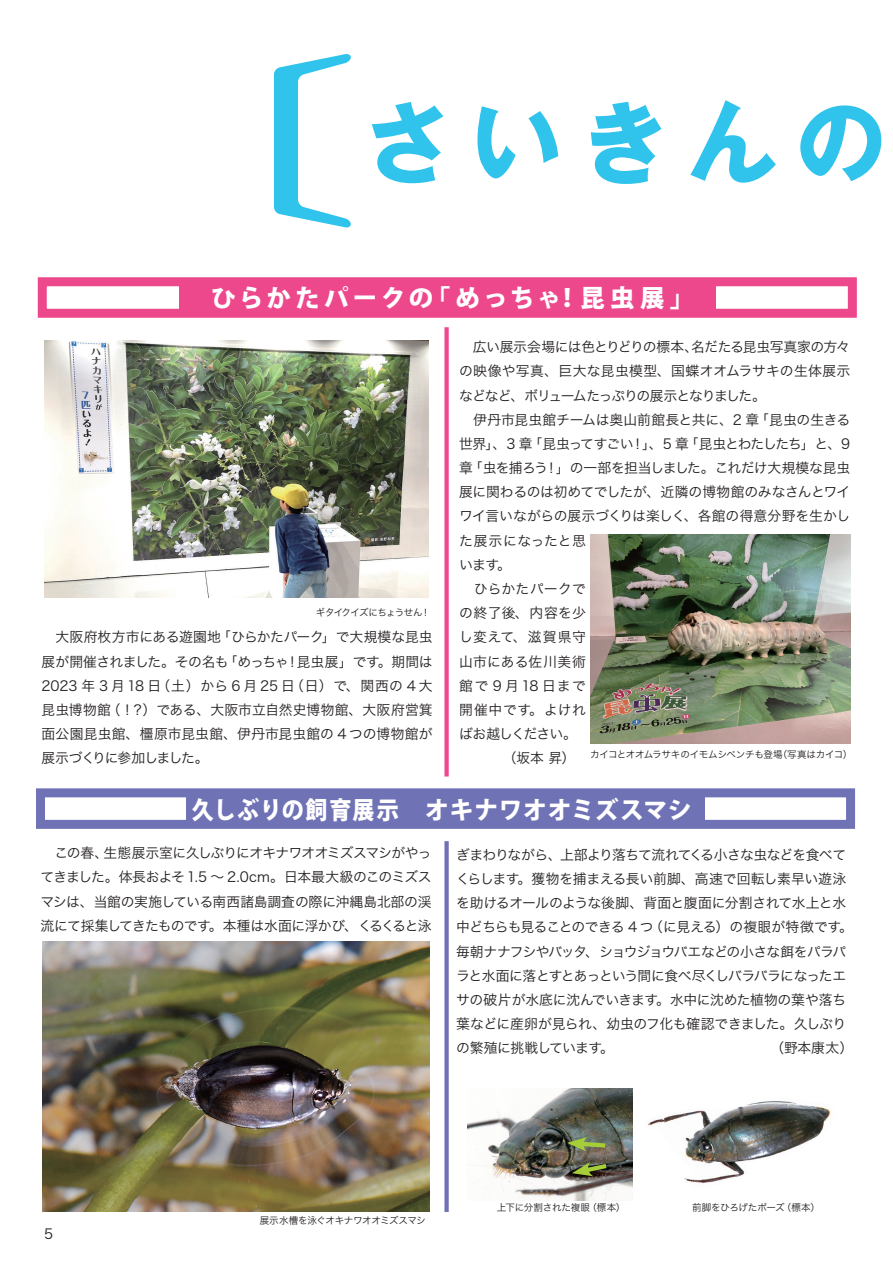
<style>
.page{position:relative;width:893px;height:1263px;background:#fff}
.page>*{position:absolute;margin:0;border:0;box-sizing:border-box;transform-origin:0 0}
.t1{font:800 24.45px "Koz Go Pr 6 N";letter-spacing:.035em;color:#fff;scale:.9 1}
.t2{font:800 24.45px "Koz Go Pr 6 N";letter-spacing:.15em;color:#fff}
.t3{font:13.8px/24.2px "Hira Kaku Pro W3";letter-spacing:-.025em;color:#231f20;text-align:justify}
.t4{font:13.8px "Hira Kaku Pro W3";letter-spacing:.015em;color:#231f20}
.t5{font:13.8px "Hira Kaku Pro W3";letter-spacing:-.08em;color:#231f20}
.t6{font:13.8px "Hira Kaku Pro W3";letter-spacing:-.005em;color:#231f20}
.t7{font:13.8px "Hira Kaku Pro W3";letter-spacing:-.09em;color:#231f20}
.t8{font:13.8px "Hira Kaku Pro W3";letter-spacing:.045em;color:#231f20}
.t9{font:13.8px "Hira Kaku Pro W3";letter-spacing:.035em;color:#231f20}
.t10{font:13.8px "Hira Kaku Pro W3";letter-spacing:.01em;color:#231f20}
.t11{font:13.8px "Hira Kaku Pro W3";letter-spacing:.02em;color:#231f20}
.t12{font:13.8px "Hira Kaku Pro W3";letter-spacing:.145em;color:#231f20}
.t13{font:13.8px "Hira Kaku Pro W3";letter-spacing:-.075em;color:#231f20}
.t14{font:9.6px "Hira Kaku Pro W3";letter-spacing:-.035em;color:#231f20}
.t15{font:9.6px "Hira Kaku Pro W3";letter-spacing:-.085em;color:#231f20}
</style>
<div class="page">
<svg style="left:274px;top:54px;width:77px;height:174px"></svg>
<svg style="left:372px;top:102px;width:71px;height:81px"></svg>
<svg style="left:477px;top:106px;width:81px;height:72px"></svg>
<svg style="left:591px;top:102px;width:70px;height:82px"></svg>
<svg style="left:690px;top:100px;width:86px;height:83px"></svg>
<svg style="left:800px;top:105px;width:81px;height:76px"></svg>
<div style="left:36px;top:788px;width:819px;height:41px;background:#fff;border:9px solid #6f72b5"></div>
<div style="left:186px;top:795px;width:518px;height:28px;background:#6f72b5"></div>
<div style="left:38px;top:277px;width:819px;height:41px;background:#fff;border:9px solid #ee488d"></div>
<div style="left:179px;top:285px;width:537px;height:25px;background:#ee488d"></div>
<img style="left:648px;top:1101px;width:183px;height:83px">
<img style="left:42px;top:941px;width:387px;height:270px">
<img style="left:468px;top:1088px;width:165px;height:112px">
<svg style="left:567px;top:1137px;width:43px;height:14px"></svg>
<svg style="left:572px;top:1161px;width:39px;height:15px"></svg>
<img style="left:590px;top:535px;width:260px;height:208px">
<img style="left:45px;top:340px;width:384px;height:257px">
<div style="left:444px;top:327px;width:5px;height:449px;background:#ee488d"></div>
<div style="left:444px;top:841px;width:5px;height:371px;background:#7071b5"></div>
<h1 class="t2" style="left:211px;top:284px;width:484px">ひらかたパークの「めっちゃ！昆虫展」</h1>
<p class="t15" style="left:316px;top:604px;width:116px">ギタイクイズにちょうせん！</p>
<p class="t3" style="left:42px;top:624px;width:393px">　大阪府枚方市にある遊園地「ひらかたパーク」で大規模な昆虫展が開催されました。その名も「めっちゃ！昆虫展」です。期間は2023 年 3 月18 日（土）から 6 月 25 日（日）で、関西の 4 大昆虫博物館（！？）である、大阪市立自然史博物館、大阪府営箕面公園昆虫館、橿原市昆虫館、伊丹市昆虫館の 4 つの博物館が展示づくりに参加しました。</p>
<p class="t3" style="left:459px;top:334px;width:393px">　広い展示会場には色とりどりの標本、名だたる昆虫写真家の方々</p>
<p class="t4" style="left:459px;top:359px;width:393px">の映像や写真、巨大な昆虫模型、国蝶オオムラサキの生体展示</p>
<p class="t7" style="left:459px;top:383px;width:308px">などなど、ボリュームたっぷりの展示となりました。</p>
<p class="t6" style="left:459px;top:407px;width:393px">　伊丹市昆虫館チームは奥山前館長と共に、2 章「昆虫の生きる</p>
<p class="t5" style="left:459px;top:431px;width:393px">世界」、3 章「昆虫ってすごい！」、5 章「昆虫とわたしたち」と、9</p>
<p class="t3" style="left:459px;top:455px;width:393px">章「虫を捕ろう！」の一部を担当しました。これだけ大規模な昆虫</p>
<p class="t3" style="left:459px;top:479px;width:393px">展に関わるのは初めてでしたが、近隣の博物館のみなさんとワイ</p>
<p class="t3" style="left:459px;top:503px;width:393px">ワイ言いながらの展示づくりは楽しく、各館の得意分野を生かし</p>
<p class="t9" style="left:459px;top:528px;width:128px">た展示になったと思</p>
<p class="t3" style="left:459px;top:552px;width:53px">います。</p>
<p class="t10" style="left:459px;top:576px;width:128px">　ひらかたパークで</p>
<p class="t11" style="left:459px;top:601px;width:128px">の終了後、内容を少</p>
<p class="t8" style="left:459px;top:625px;width:128px">し変えて、滋賀県守</p>
<p class="t4" style="left:459px;top:649px;width:128px">山市にある佐川美術</p>
<p class="t12" style="left:459px;top:673px;width:128px">館で 9月18日まで</p>
<p class="t8" style="left:459px;top:697px;width:128px">開催中です。よけれ</p>
<p class="t13" style="left:459px;top:722px;width:119px">ばお越しください。</p>
<p class="t3" style="left:503px;top:745px;width:74px">（坂本 昇）</p>
<p class="t14" style="left:590px;top:746px;width:264px">カイコとオオムラサキのイモムシベンチも登場（写真はカイコ）</p>
<h1 class="t1" style="left:192px;top:796px;width:557px">久しぶりの飼育展示　オキナワオオミズスマシ</h1>
<p class="t3" style="left:41px;top:840px;width:393px">　この春、生態展示室に久しぶりにオキナワオオミズスマシがやってきました。体長およそ1.5 〜 2.0cm。日本最大級のこのミズスマシは、当館の実施している南西諸島調査の際に沖縄島北部の渓流にて採集してきたものです。本種は水面に浮かび、くるくると泳</p>
<p class="t3" style="left:456px;top:841px;width:398px;text-align:left">ぎまわりながら、上部より落ちて流れてくる小さな虫などを食べてくらします。獲物を捕まえる長い前脚、高速で回転し素早い遊泳を助けるオールのような後脚、背面と腹面に分割されて水上と水中どちらも見ることのできる 4 つ（に見える）の複眼が特徴です。毎朝ナナフシやバッタ、ショウジョウバエなどの小さな餌をパラパラと水面に落とすとあっという間に食べ尽くしバラバラになったエサの破片が水底に沈んでいきます。水中に沈めた植物の葉や落ち葉などに産卵が見られ、幼虫のフ化も確認できました。久しぶりの繁殖に挑戦しています。</p>
<p class="t3" style="left:770px;top:1035px;width:84px">（野本康太）</p>
<p class="t3" style="left:44px;top:1221px;width:11px">5</p>
<p class="t14" style="left:260px;top:1212px;width:168px">展示水槽を泳ぐオキナワオオミズスマシ</p>
<p class="t14" style="left:497px;top:1199px;width:130px">上下に分割された複眼（標本）</p>
<p class="t14" style="left:692px;top:1199px;width:129px">前脚をひろげたポーズ（標本）</p>
</div>
